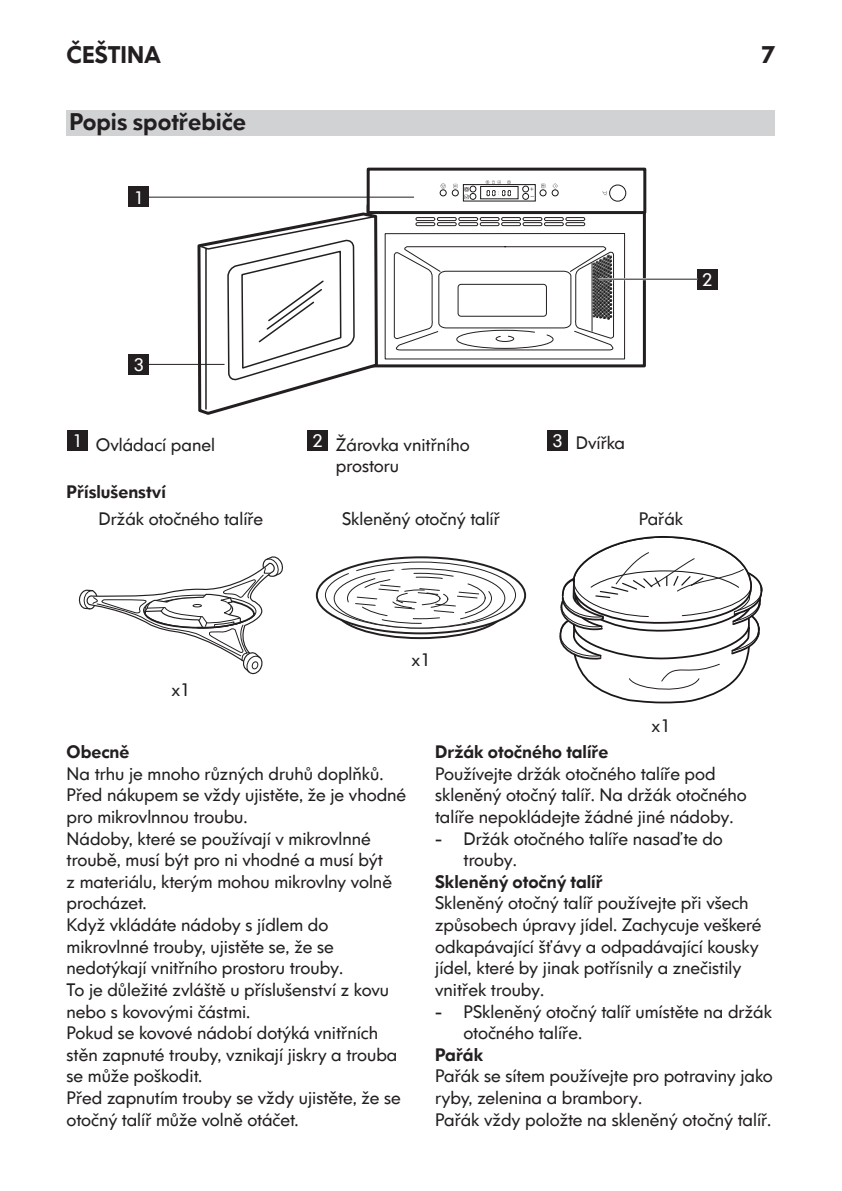
<style>
.page{position:relative;width:842px;height:1191px;background:#fff}
.page>*{position:absolute;margin:0;border:0;box-sizing:border-box;transform-origin:0 0}
.IK_Section{font:800 24px "IKEA Sans";color:#231f20}
.IK_Body{font:18px/21.6px "IKEA Sans";color:#231f20}
.IK_Titoletto{font:800 18px "IKEA Sans";color:#231f20}
.IK_Titoletto-2{font:18px "IKEA Sans";color:#231f20}
.IK_Numbered_BLACK{font:18px/21.6px "IKEA Sans";color:#231f20}
.IK_Numeri_bianchi{font:18px "IKEA Sans";color:#fff}
</style>
<div class="page">
<div style="left:67px;top:110px;width:708px;height:25px;background:#d1d2d4"></div>
<svg style="left:79px;top:556px;width:204px;height:118px"></svg>
<svg style="left:317px;top:557px;width:208px;height:76px"></svg>
<svg style="left:325px;top:562px;width:190px;height:66px"></svg>
<svg style="left:334px;top:568px;width:171px;height:60px"></svg>
<svg style="left:347px;top:573px;width:144px;height:50px"></svg>
<div style="left:356px;top:577px;width:129px;height:42px;background:#fff;border-radius:50%"></div>
<svg style="left:347px;top:568px;width:10px;height:7px"></svg>
<svg style="left:393px;top:565px;width:10px;height:7px"></svg>
<svg style="left:333px;top:584px;width:175px;height:55px"></svg>
<svg style="left:559px;top:536px;width:203px;height:167px"></svg>
<div style="left:68px;top:431px;width:20px;height:20px;background:#231f20"></div>
<div style="left:308px;top:431px;width:20px;height:20px;background:#231f20"></div>
<div style="left:548px;top:431px;width:20px;height:20px;background:#231f20"></div>
<div style="left:367px;top:168px;width:279px;height:46px;background:#fff;border:3px solid #231f20"></div>
<svg style="left:197px;top:168px;width:180px;height:43px"></svg>
<svg style="left:439px;top:180px;width:187px;height:22px"></svg>
<svg style="left:197px;top:211px;width:429px;height:204px"></svg>
<hr style="left:129px;top:197px;width:285px;height:1px;background:#231f20">
<div style="left:129px;top:187px;width:20px;height:20px;background:#231f20"></div>
<hr style="left:129px;top:364px;width:96px;height:1px;background:#231f20">
<div style="left:129px;top:354px;width:20px;height:20px;background:#231f20"></div>
<div style="left:697px;top:269px;width:20px;height:20px;background:#231f20"></div>
<hr style="left:599px;top:278px;width:98px;height:2px;background:#fff">
<hr style="left:599px;top:279px;width:98px;height:1px;background:#231f20">
<h1 class="IK_Section" style="left:67px;top:36px;width:96px">ČEŠTINA</h1>
<h1 class="IK_Section" style="left:761px;top:36px;width:16px">7</h1>
<p class="IK_Section" style="left:69px;top:103px;width:178px">Popis spotřebiče</p>
<p class="IK_Numeri_bianchi" style="left:134px;top:184px;width:12px">1</p>
<p class="IK_Numeri_bianchi" style="left:702px;top:266px;width:12px">2</p>
<p class="IK_Numeri_bianchi" style="left:134px;top:351px;width:12px">3</p>
<p class="IK_Numeri_bianchi" style="left:72px;top:427px;width:12px">1</p>
<p class="IK_Numbered_BLACK" style="left:96px;top:433px;width:121px">Ovládací panel</p>
<p class="IK_Numeri_bianchi" style="left:312px;top:427px;width:12px">2</p>
<p class="IK_Numbered_BLACK" style="left:336px;top:433px;width:135px">Žárovka vnitřního prostoru</p>
<p class="IK_Numeri_bianchi" style="left:552px;top:427px;width:12px">3</p>
<p class="IK_Numbered_BLACK" style="left:576px;top:431px;width:51px">Dvířka</p>
<p class="IK_Titoletto" style="left:67px;top:478px;width:101px">Příslušenství</p>
<p class="IK_Titoletto-2" style="left:99px;top:505px;width:166px">Držák otočného talíře</p>
<p class="IK_Titoletto-2" style="left:342px;top:505px;width:159px">Skleněný otočný talíř</p>
<p class="IK_Titoletto-2" style="left:639px;top:505px;width:46px">Pařák</p>
<p class="IK_Titoletto-2" style="left:172px;top:676px;width:20px">x1</p>
<p class="IK_Titoletto-2" style="left:412px;top:646px;width:20px">x1</p>
<p class="IK_Titoletto-2" style="left:652px;top:712px;width:20px">x1</p>
<p class="IK_Titoletto" style="left:67px;top:738px;width:64px">Obecně</p>
<p class="IK_Body" style="left:67px;top:762px;width:341px">Na trhu je mnoho různých druhů doplňků.<br>Před nákupem se vždy ujistěte, že je vhodné pro mikrovlnnou troubu.</p>
<p class="IK_Body" style="left:67px;top:827px;width:327px">Nádoby, které se používají v mikrovlnné troubě, musí být pro ni vhodné a musí být z materiálu, kterým mohou mikrovlny volně procházet.</p>
<p class="IK_Body" style="left:67px;top:913px;width:278px">Když vkládáte nádoby s jídlem do mikrovlnné trouby, ujistěte se, že se nedotýkají vnitřního prostoru trouby.</p>
<p class="IK_Body" style="left:67px;top:978px;width:324px">To je důležité zvláště u příslušenství z kovu nebo s kovovými částmi.</p>
<p class="IK_Body" style="left:67px;top:1021px;width:332px">Pokud se kovové nádobí dotýká vnitřních stěn zapnuté trouby, vznikají jiskry a trouba se může poškodit.</p>
<p class="IK_Body" style="left:67px;top:1086px;width:336px">Před zapnutím trouby se vždy ujistěte, že se otočný talíř může volně otáčet.</p>
<p class="IK_Titoletto" style="left:435px;top:738px;width:175px">Držák otočného talíře</p>
<p class="IK_Body" style="left:435px;top:762px;width:313px">Používejte držák otočného talíře pod skleněný otočný talíř. Na držák otočného talíře nepokládejte žádné jiné nádoby.</p>
<p class="IK_Body" style="left:463px;top:827px;width:261px;text-indent:-28px">- Držák otočného talíře nasaďte do trouby.</p>
<p class="IK_Titoletto" style="left:435px;top:867px;width:169px">Skleněný otočný talíř</p>
<p class="IK_Body" style="left:435px;top:891px;width:328px">Skleněný otočný talíř používejte při všech způsobech úpravy jídel. Zachycuje veškeré odkapávající šťávy a odpadávající kousky jídel, které by jinak potřísnily a znečistily vnitřek trouby.</p>
<p class="IK_Body" style="left:463px;top:999px;width:310px;text-indent:-28px">- PSkleněný otočný talíř umístěte na držák otočného talíře.</p>
<p class="IK_Titoletto" style="left:435px;top:1040px;width:50px">Pařák</p>
<p class="IK_Body" style="left:435px;top:1064px;width:339px">Pařák se sítem používejte pro potraviny jako ryby, zelenina a brambory.</p>
<p class="IK_Body" style="left:435px;top:1107px;width:338px">Pařák vždy položte na skleněný otočný talíř.</p>
</div>
